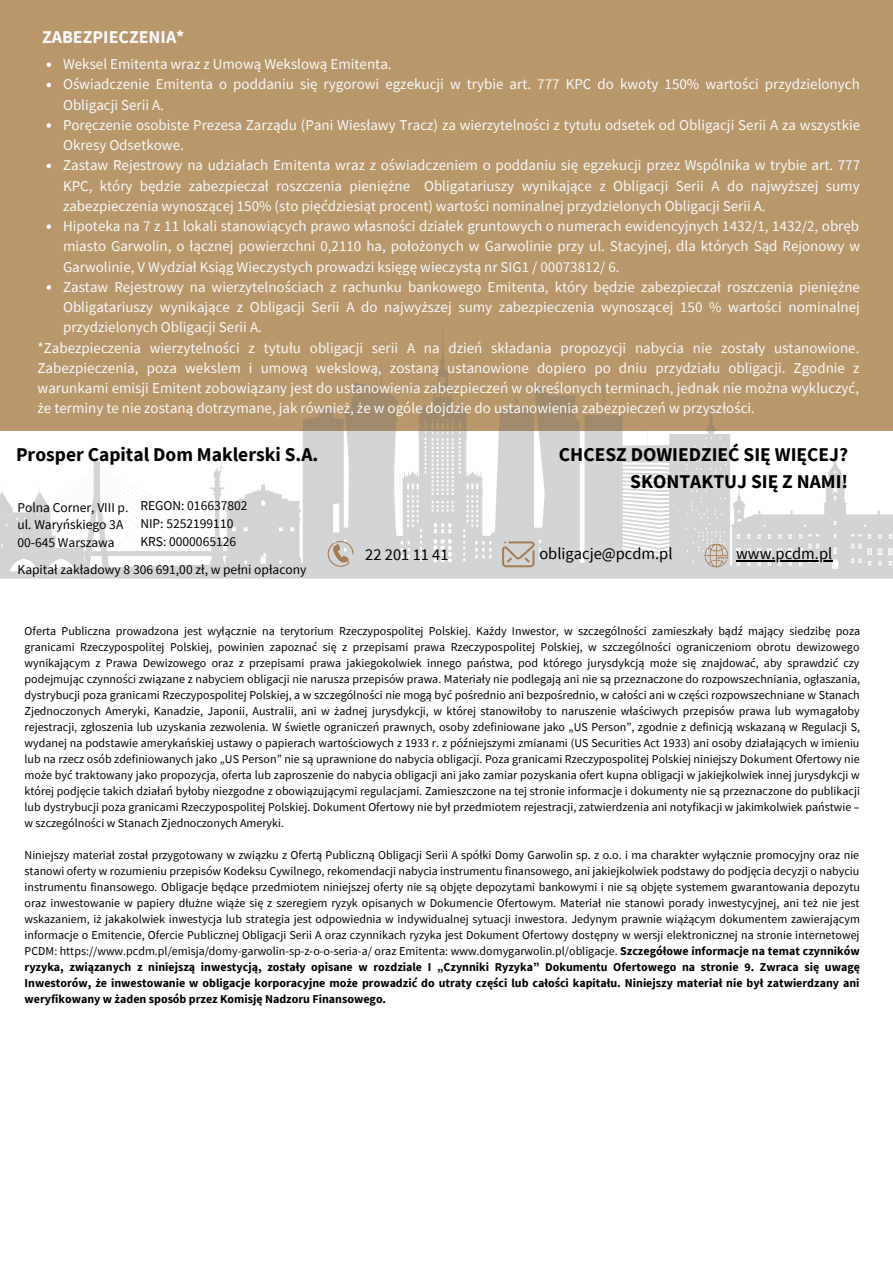
<style>
.page{position:relative;width:893px;height:1264px;background:#fff}
.page>*{position:absolute;margin:0;border:0;box-sizing:border-box;transform-origin:0 0}
.t1{font:700 19.5px/27px "Source Sans Pro";color:#000;text-align:right}
.t2{font:700 18px "Source Sans Pro";color:#fafafc}
.t3{font:16.5px "Source Sans Pro";color:#000}
.t4{font:15px "Source Sans Pro";color:#fafafc}
.t5{font:13.5px/18px "Source Sans Pro";color:#000}
.t6{font:12px/16px "Source Sans Pro";color:#000;text-align:justify}
.s1{font-weight:700}
</style>
<div class="page">
<div style="left:0;top:0;width:892px;height:430px;background:#b9976b"></div>
<svg style="left:0;top:330px;width:892px;height:248px"></svg>
<svg style="left:328px;top:541px;width:25px;height:26px"></svg>
<svg style="left:502px;top:541px;width:32px;height:26px"></svg>
<svg style="left:704px;top:544px;width:24px;height:23px"></svg>
<svg style="left:47px;top:62px;width:4px;height:5px"></svg>
<svg style="left:47px;top:83px;width:4px;height:4px"></svg>
<svg style="left:47px;top:123px;width:4px;height:5px"></svg>
<svg style="left:47px;top:164px;width:4px;height:4px"></svg>
<svg style="left:47px;top:224px;width:4px;height:5px"></svg>
<svg style="left:47px;top:285px;width:4px;height:5px"></svg>
<hr style="left:736px;top:560px;width:96px;height:1px;background:#000">
<h2 class="t2" style="left:42px;top:25px;width:144px">ZABEZPIECZENIA*</h2>
<p class="t4" style="left:63px;top:54px;width:330px">Weksel Emitenta wraz z Umową Wekslową Emitenta.</p>
<p class="t4" style="left:63px;top:75px;width:798px">Oświadczenie Emitenta o poddaniu się rygorowi egzekucji w trybie art. 777 KPC do kwoty 150% wartości przydzielonych</p>
<p class="t4" style="left:63px;top:95px;width:102px">Obligacji Serii A.</p>
<p class="t4" style="left:63px;top:115px;width:798px">Poręczenie osobiste Prezesa Zarządu (Pani Wiesławy Tracz) za wierzytelności z tytułu odsetek od Obligacji Serii A za wszystkie</p>
<p class="t4" style="left:63px;top:135px;width:122px">Okresy Odsetkowe.</p>
<p class="t4" style="left:63px;top:156px;width:798px">Zastaw Rejestrowy na udziałach Emitenta wraz z oświadczeniem o poddaniu się egzekucji przez Wspólnika w trybie art. 777</p>
<p class="t4" style="left:63px;top:176px;width:798px">KPC, który będzie zabezpieczał roszczenia pieniężne Obligatariuszy wynikające z Obligacji Serii A do najwyższej sumy</p>
<p class="t4" style="left:63px;top:196px;width:704px">zabezpieczenia wynoszącej 150% (sto pięćdziesiąt procent) wartości nominalnej przydzielonych Obligacji Serii A.</p>
<p class="t4" style="left:63px;top:216px;width:797px">Hipoteka na 7 z 11 lokali stanowiących prawo własności działek gruntowych o numerach ewidencyjnych 1432/1, 1432/2, obręb</p>
<p class="t4" style="left:63px;top:237px;width:798px">miasto Garwolin, o łącznej powierzchni 0,2110 ha, położonych w Garwolinie przy ul. Stacyjnej, dla których Sąd Rejonowy w</p>
<p class="t4" style="left:63px;top:257px;width:558px">Garwolinie, V Wydział Ksiąg Wieczystych prowadzi księgę wieczystą nr SIG1 / 00073812/ 6.</p>
<p class="t4" style="left:63px;top:277px;width:798px">Zastaw Rejestrowy na wierzytelnościach z rachunku bankowego Emitenta, który będzie zabezpieczał roszczenia pieniężne</p>
<p class="t4" style="left:63px;top:297px;width:798px">Obligatariuszy wynikające z Obligacji Serii A do najwyższej sumy zabezpieczenia wynoszącej 150 % wartości nominalnej</p>
<p class="t4" style="left:63px;top:317px;width:200px">przydzielonych Obligacji Serii A.</p>
<p class="t4" style="left:38px;top:338px;width:823px">*Zabezpieczenia wierzytelności z tytułu obligacji serii A na dzień składania propozycji nabycia nie zostały ustanowione.</p>
<p class="t4" style="left:38px;top:358px;width:823px">Zabezpieczenia, poza wekslem i umową wekslową, zostaną ustanowione dopiero po dniu przydziału obligacji. Zgodnie z</p>
<p class="t4" style="left:38px;top:378px;width:823px">warunkami emisji Emitent zobowiązany jest do ustanowienia zabezpieczeń w określonych terminach, jednak nie można wykluczyć,</p>
<p class="t4" style="left:38px;top:398px;width:718px">że terminy te nie zostaną dotrzymane, jak również, że w ogóle dojdzie do ustanowienia zabezpieczeń w przyszłości.</p>
<h1 class="t1" style="left:16px;top:440px;width:304px">Prosper Capital Dom Maklerski S.A.</h1>
<h1 class="t1" style="left:559px;top:440px;width:291px">CHCESZ DOWIEDZIEĆ SIĘ WIĘCEJ?<br>SKONTAKTUJ SIĘ Z NAMI!</h1>
<p class="t5" style="left:18px;top:497px;width:112px">Polna Corner, VIII p. ul. Waryńskiego 3A<br>00-645 Warszawa</p>
<p class="t5" style="left:140px;top:496px;width:109px">REGON: 016637802<br>NIP: 5252199110<br>KRS: 0000065126</p>
<p class="t5" style="left:18px;top:560px;width:290px">Kapitał zakładowy 8 306 691,00 zł, w pełni opłacony</p>
<h3 class="t3" style="left:365px;top:543px;width:85px">22 201 11 41</h3>
<h3 class="t3" style="left:539px;top:543px;width:135px">obligacje@pcdm.pl</h3>
<h3 class="t3" style="left:736px;top:542px;width:98px">www.pcdm.pl</h3>
<p class="t6" style="left:25px;top:623px;width:837px">Oferta Publiczna prowadzona jest wyłącznie na terytorium Rzeczypospolitej Polskiej. Każdy Inwestor, w szczególności zamieszkały bądź mający siedzibę poza granicami Rzeczypospolitej Polskiej, powinien zapoznać się z przepisami prawa Rzeczypospolitej Polskiej, w szczególności ograniczeniom obrotu dewizowego wynikającym z Prawa Dewizowego oraz z przepisami prawa jakiegokolwiek innego państwa, pod którego jurysdykcją może się znajdować, aby sprawdzić czy podejmując czynności związane z nabyciem obligacji nie narusza przepisów prawa. Materiały nie podlegają ani nie są przeznaczone do rozpowszechniania, ogłaszania, dystrybucji poza granicami Rzeczypospolitej Polskiej, a w szczególności nie mogą być pośrednio ani bezpośrednio, w całości ani w części rozpowszechniane w Stanach Zjednoczonych Ameryki, Kanadzie, Japonii, Australii, ani w żadnej jurysdykcji, w której stanowiłoby to naruszenie właściwych przepisów prawa lub wymagałoby rejestracji, zgłoszenia lub uzyskania zezwolenia. W świetle ograniczeń prawnych, osoby zdefiniowane jako „US Person”, zgodnie z definicją wskazaną w Regulacji S, wydanej na podstawie amerykańskiej ustawy o papierach wartościowych z 1933 r. z późniejszymi zmianami (US Securities Act 1933) ani osoby działających w imieniu lub na rzecz osób zdefiniowanych jako „US Person” nie są uprawnione do nabycia obligacji. Poza granicami Rzeczypospolitej Polskiej niniejszy Dokument Ofertowy nie może być traktowany jako propozycja, oferta lub zaproszenie do nabycia obligacji ani jako zamiar pozyskania ofert kupna obligacji w jakiejkolwiek innej jurysdykcji w której podjęcie takich działań byłoby niezgodne z obowiązującymi regulacjami. Zamieszczone na tej stronie informacje i dokumenty nie są przeznaczone do publikacji lub dystrybucji poza granicami Rzeczypospolitej Polskiej. Dokument Ofertowy nie był przedmiotem rejestracji, zatwierdzenia ani notyfikacji w jakimkolwiek państwie – w szczególności w Stanach Zjednoczonych Ameryki.</p>
<p class="t6" style="left:25px;top:846px;width:836px">Niniejszy materiał został przygotowany w związku z Ofertą Publiczną Obligacji Serii A spółki Domy Garwolin sp. z o.o. i ma charakter wyłącznie promocyjny oraz nie stanowi oferty w rozumieniu przepisów Kodeksu Cywilnego, rekomendacji nabycia instrumentu finansowego, ani jakiejkolwiek podstawy do podjęcia decyzji o nabyciu instrumentu finansowego. Obligacje będące przedmiotem niniejszej oferty nie są objęte depozytami bankowymi i nie są objęte systemem gwarantowania depozytu oraz inwestowanie w papiery dłużne wiąże się z szeregiem ryzyk opisanych w Dokumencie Ofertowym. Materiał nie stanowi porady inwestycyjnej, ani też nie jest wskazaniem, iż jakakolwiek inwestycja lub strategia jest odpowiednia w indywidualnej sytuacji inwestora. Jedynym prawnie wiążącym dokumentem zawierającym informacje o Emitencie, Ofercie Publicznej Obligacji Serii A oraz czynnikach ryzyka jest Dokument Ofertowy dostępny w wersji elektronicznej na stronie internetowej PCDM: https://www.pcdm.pl/emisja/domy-garwolin-sp-z-o-o-seria-a/ oraz Emitenta: www.domygarwolin.pl/obligacje. <span class="s1">Szczegółowe informacje na temat czynników ryzyka, związanych z niniejszą inwestycją, zostały opisane w rozdziale I „Czynniki Ryzyka” Dokumentu Ofertowego na stronie 9. Zwraca się uwagę Inwestorów, że inwestowanie w obligacje korporacyjne może prowadzić do utraty części lub całości kapitału. Niniejszy materiał nie był zatwierdzany ani weryfikowany w żaden sposób przez Komisję Nadzoru Finansowego.</span></p>
</div>
